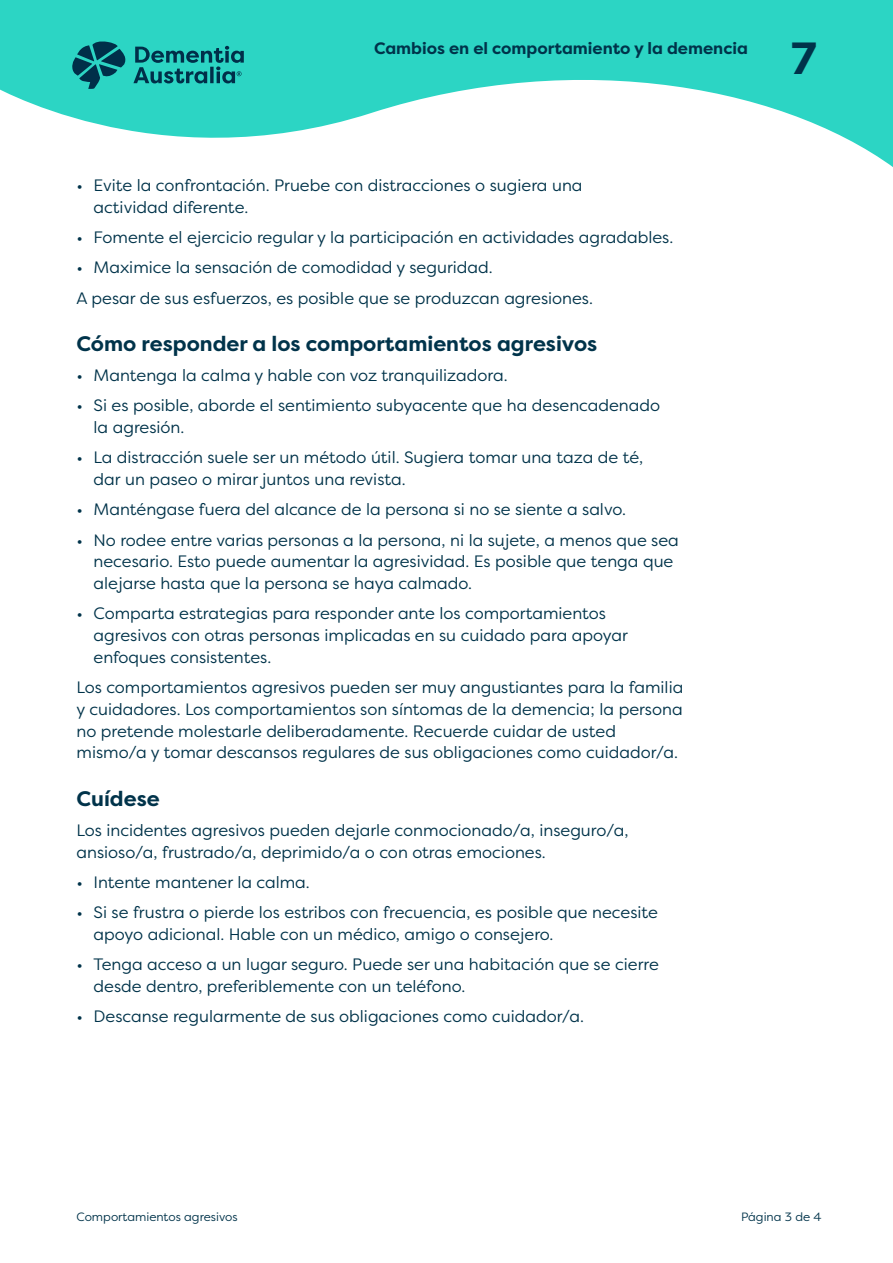
<style>
.page{position:relative;width:893px;height:1263px;background:#fff}
.page>*{position:absolute;margin:0;border:0;box-sizing:border-box;transform-origin:0 0}
.t1{font:700 45px "Filson Pro";color:#00334a}
.t2{font:700 21px "Filson Pro";color:#00334a}
.t3{font:16.5px/21.8px "Filson Pro";color:#00334a}
.t4{font:700 16.5px "Filson Pro";color:#00334a}
.t5{font:12px "Filson Pro";color:#00334a}
</style>
<div class="page">
<svg style="left:0;top:0;width:893px;height:167px;fill:#2cd5c4"></svg>
<svg style="left:72px;top:41px;width:172px;height:48px;background:#1d9d9a"></svg>
<p class="t4" style="left:374px;top:38px;width:375px">Cambios en el comportamiento y la demencia</p>
<h1 class="t1" style="left:791px;top:30px;width:27px">7</h1>
<p class="t3" style="left:94px;top:174px;width:490px;text-indent:-17px">• Evite la confrontación. Pruebe con distracciones o sugiera una actividad diferente.</p>
<p class="t3" style="left:77px;top:226px;width:598px">• Fomente el ejercicio regular y la participación en actividades agradables.</p>
<p class="t3" style="left:77px;top:252px;width:518px;line-height:30.3px">• Maximice la sensación de comodidad y seguridad.<br>A pesar de sus esfuerzos, es posible que se produzcan agresiones.</p>
<p class="t2" style="left:77px;top:330px;width:522px">Cómo responder a los comportamientos agresivos</p>
<p class="t3" style="left:77px;top:364px;width:433px">• Mantenga la calma y hable con voz tranquilizadora.</p>
<p class="t3" style="left:94px;top:394px;width:568px;text-indent:-17px">• Si es posible, aborde el sentimiento subyacente que ha desencadenado la agresión.</p>
<p class="t3" style="left:94px;top:446px;width:551px;text-indent:-17px">• La distracción suele ser un método útil. Sugiera tomar una taza de té, dar un paseo o mirar juntos una revista.</p>
<p class="t3" style="left:77px;top:498px;width:551px">• Manténgase fuera del alcance de la persona si no se siente a salvo.</p>
<p class="t3" style="left:94px;top:528px;width:587px;text-indent:-17px">• No rodee entre varias personas a la persona, ni la sujete, a menos que sea necesario. Esto puede aumentar la agresividad. Es posible que tenga que alejarse hasta que la persona se haya calmado.</p>
<p class="t3" style="left:94px;top:602px;width:536px;text-indent:-17px">• Comparta estrategias para responder ante los comportamientos agresivos con otras personas implicadas en su cuidado para apoyar enfoques consistentes.</p>
<p class="t3" style="left:77px;top:676px;width:608px">Los comportamientos agresivos pueden ser muy angustiantes para la familia y cuidadores. Los comportamientos son síntomas de la demencia; la persona no pretende molestarle deliberadamente. Recuerde cuidar de usted mismo/a y tomar descansos regulares de sus obligaciones como cuidador/a.</p>
<p class="t2" style="left:77px;top:785px;width:85px">Cuídese</p>
<p class="t3" style="left:77px;top:819px;width:554px">Los incidentes agresivos pueden dejarle conmocionado/a, inseguro/a, ansioso/a, frustrado/a, deprimido/a o con otras emociones.</p>
<p class="t3" style="left:77px;top:871px;width:235px">• Intente mantener la calma.</p>
<p class="t3" style="left:94px;top:901px;width:566px;text-indent:-17px">• Si se frustra o pierde los estribos con frecuencia, es posible que necesite apoyo adicional. Hable con un médico, amigo o consejero.</p>
<p class="t3" style="left:94px;top:953px;width:567px;text-indent:-17px">• Tenga acceso a un lugar seguro. Puede ser una habitación que se cierre desde dentro, preferiblemente con un teléfono.</p>
<p class="t3" style="left:77px;top:1005px;width:509px">• Descanse regularmente de sus obligaciones como cuidador/a.</p>
<p class="t5" style="left:77px;top:1209px;width:163px">Comportamientos agresivos</p>
<p class="t5" style="left:741px;top:1209px;width:82px">Página 3 de 4</p>
</div>
